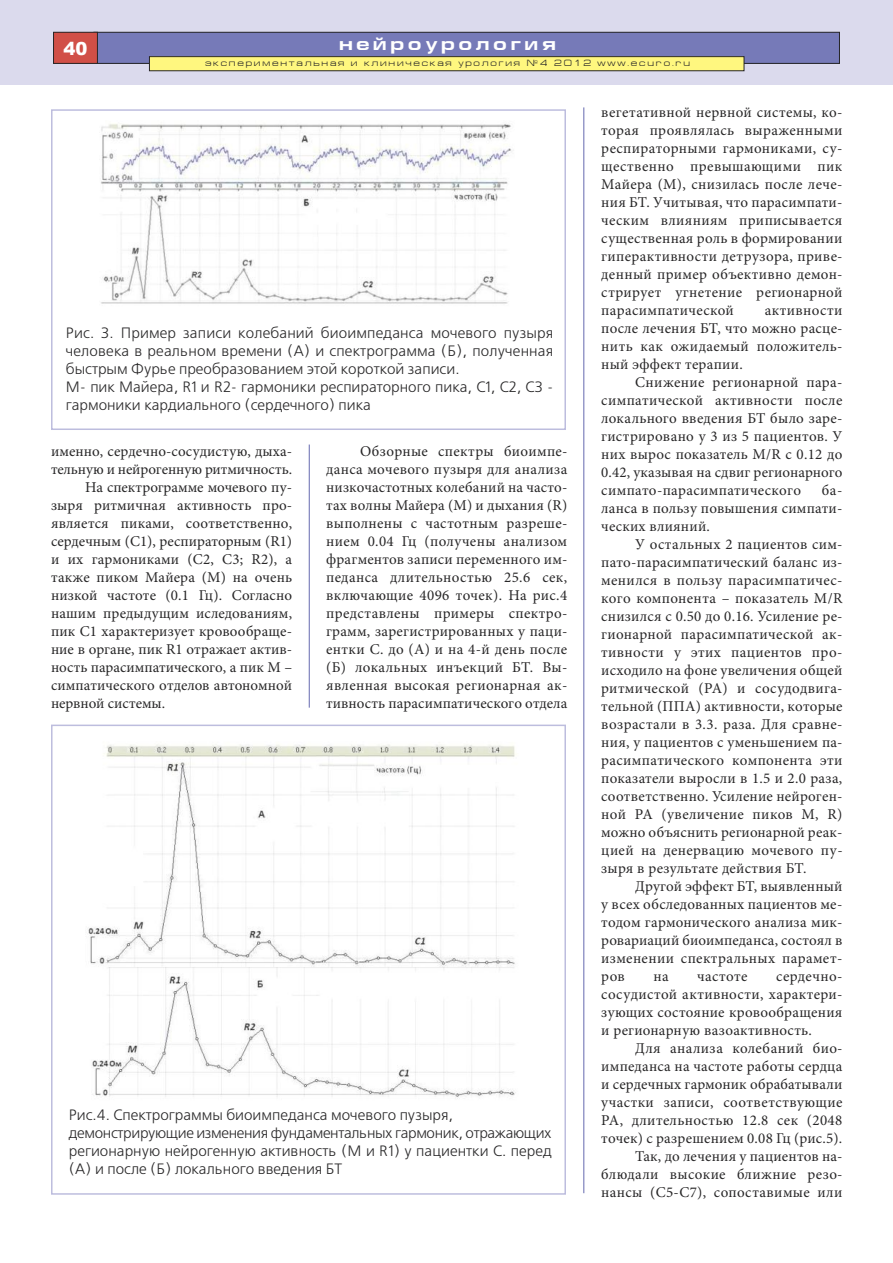
<style>
.page{position:relative;width:893px;height:1263px;background:#fff}
.page>*{position:absolute;margin:0;border:0;box-sizing:border-box;transform-origin:0 0}
.t1{font:700 18px "Europe Ext";letter-spacing:.2em;color:#fff}
.t2{font:900 18px "Arial";color:#fff}
.t3{font:15px/18px "Minion Pro";letter-spacing:.015em;color:#272627;text-align:justify}
.t4{font:15px/18px "Free Set C";color:#272627}
.t5{font:15px "Minion Pro";letter-spacing:-.005em;color:#272627}
.t6{font:9px "Europe Ext";letter-spacing:.2em;color:#272627}
</style>
<div class="page">
<hr style="left:309px;top:444px;width:1px;height:264px;background:#767ab8">
<hr style="left:583px;top:107px;width:1px;height:1086px;background:#767ab8">
<div style="left:0;top:0;width:893px;height:85px;background:#dbdaed"></div>
<div style="left:94px;top:32px;width:745px;height:31px;background:#767ab8"></div>
<div style="left:94px;top:32px;width:746px;height:32px;border:1px solid #272627"></div>
<div style="left:54px;top:32px;width:43px;height:31px;background:#d14f47"></div>
<div style="left:53px;top:32px;width:45px;height:32px;border:1px solid #272627"></div>
<div style="left:149px;top:57px;width:595px;height:14px;background:#fff77f"></div>
<div style="left:149px;top:56px;width:595px;height:15px;border:1px solid #272627"></div>
<img style="left:101px;top:124px;width:411px;height:180px">
<div style="left:51px;top:109px;width:515px;height:321px;border:2px solid #bdbdde"></div>
<img style="left:88px;top:744px;width:428px;height:355px">
<div style="left:51px;top:725px;width:515px;height:470px;border:2px solid #bdbdde"></div>
<p class="t2" style="left:64px;top:35px;width:26px">40</p>
<p class="t1" style="left:339px;top:37px;width:218px">нейроурология</p>
<p class="t6" style="left:205px;top:60px;width:486px">экспериментальная и клиническая урология №4 2012 www.ecuro.ru</p>
<p class="t4" style="left:66px;top:323px;width:489px">Рис. 3. Пример записи колебаний биоимпеданса мочевого пузыря человека в реальном времени (А) и спектрограмма (Б), полученная быстрым Фурье преобразованием этой короткой записи.<br>М- пик Майера, R1 и R2- гармоники респираторного пика, С1, С2, С3 - гармоники кардиального (сердечного) пика</p>
<p class="t3" style="left:51px;top:443px;width:243px">именно, сердечно-сосудистую, дыха-</p>
<p class="t5" style="left:51px;top:463px;width:243px">тельную и нейрогенную ритмичность.</p>
<p class="t3" style="left:85px;top:479px;width:209px">На спектрограмме мочевого пу-</p>
<p class="t3" style="left:51px;top:497px;width:243px">зыря ритмичная активность про-</p>
<p class="t3" style="left:51px;top:515px;width:243px">является пиками, соответственно,</p>
<p class="t3" style="left:51px;top:533px;width:243px">сердечным (С1), респираторным (R1)</p>
<p class="t3" style="left:51px;top:551px;width:243px">и их гармониками (C2, C3; R2), а</p>
<p class="t3" style="left:51px;top:569px;width:243px">также пиком Майера (М) на очень</p>
<p class="t3" style="left:51px;top:587px;width:243px">низкой частоте (0.1 Гц). Согласно</p>
<p class="t3" style="left:51px;top:605px;width:243px">нашим предыдущим иследованиям,</p>
<p class="t3" style="left:51px;top:623px;width:243px">пик С1 характеризует кровообраще-</p>
<p class="t3" style="left:51px;top:641px;width:243px">ние в органе, пик R1 отражает актив-</p>
<p class="t3" style="left:51px;top:659px;width:243px">ность парасимпатического, а пик М –</p>
<p class="t3" style="left:51px;top:677px;width:243px">симпатического отделов автономной</p>
<p class="t5" style="left:51px;top:697px;width:116px">нервной системы.</p>
<p class="t3" style="left:326px;top:443px;width:243px;text-indent:34px">Обзорные спектры биоимпе&shy;данса мочевого пузыря для анализа низкочастотных колебаний на часто&shy;тах волны Майера (М) и дыхания (R) выполнены с частотным разреше&shy;нием 0.04 Гц (получены анализом фрагментов записи переменного им&shy;педанса длительностью 25.6 сек, включающие 4096 точек). На рис.4 представлены примеры спектро&shy;грамм, зарегистрированных у паци&shy;ентки С. до (А) и на 4-й день после (Б) локальных инъекций БТ. Вы&shy;явленная высокая регионарная ак&shy;тивность парасимпатического отдела</p>
<p class="t4" style="left:69px;top:1105px;width:484px">Рис.4. Спектрограммы биоимпеданса мочевого пузыря, демонстрирующие изменения фундаментальных гармоник, отражающих регионарную нейрогенную активность (М и R1) у пациентки С. перед (А) и после (Б) локального введения БТ</p>
<p class="t3" style="left:601px;top:105px;width:243px">вегетативной нервной системы, ко&shy;торая проявлялась выраженными респираторными гармониками, су&shy;щественно превышающими пик Майера (М), снизилась после лече&shy;ния БТ. Учитывая, что парасимпати&shy;ческим влияниям приписывается существенная роль в формировании гиперактивности детрузора, приве&shy;денный пример объективно демон&shy;стрирует угнетение регионарной парасимпатической</p>
<p class="t3" style="left:601px;top:303px;width:243px;text-indent:164px">активности после лечения БТ, что можно расце&shy;нить как ожидаемый положитель&shy;ный эффект терапии.</p>
<p class="t3" style="left:601px;top:375px;width:243px;text-indent:34px">Снижение регионарной пара&shy;симпатической активности после локального введения БТ было заре&shy;гистрировано у 3 из 5 пациентов. У них вырос показатель М/R с 0.12 до 0.42, указывая на сдвиг регионарного симпато-парасимпатического</p>
<p class="t3" style="left:601px;top:483px;width:243px;text-indent:221px">ба&shy;ланса в пользу повышения симпати&shy;ческих влияний.</p>
<p class="t3" style="left:601px;top:537px;width:243px;text-indent:34px">У остальных 2 пациентов сим&shy;пато-парасимпатический баланс из&shy;менился в пользу парасимпатичес&shy;кого компонента – показатель М/R снизился с 0.50 до 0.16. Усиление ре&shy;гионарной парасимпатической ак&shy;тивности у этих пациентов про&shy;исходило на фоне увеличения общей ритмической (РА) и сосудодвига&shy;тельной (ППА) активности, которые возрастали в 3.3. раза. Для сравне&shy;ния, у пациентов с уменьшением па&shy;расимпатического компонента эти показатели выросли в 1.5 и 2.0 раза, соответственно. Усиление нейроген&shy;ной РА (увеличение пиков М, R) можно объяснить регионарной реак&shy;цией на денервацию мочевого пу&shy;зыря в результате действия БТ.</p>
<p class="t3" style="left:601px;top:879px;width:243px;text-indent:34px">Другой эффект БТ, выявленный у всех обследованных пациентов ме&shy;тодом гармонического анализа мик&shy;ровариаций биоимпеданса, состоял в изменении спектральных парамет&shy;ров</p>
<p class="t3" style="left:601px;top:969px;width:243px;text-indent:175px">сердечно&shy;сосудистой активности, характери&shy;зующих состояние кровообращения и регионарную вазоактивность.</p>
<p class="t3" style="left:601px;top:1041px;width:243px;text-align:right">Для анализа колебаний био&shy;импеданса на частоте работы сердца и сердечных гармоник обрабатывали участки записи, соответствующие РА, длительностью 12.8 сек (2048 точек) с разрешением 0.08 Гц (рис.5).<br>Так, до лечения у пациентов на&shy;блюдали высокие ближние резо&shy;нансы (С5-С7), сопоставимые или</p>
<p class="t3" style="left:653px;top:969px;width:17px">на</p>
<p class="t3" style="left:697px;top:969px;width:52px">частоте</p>
</div>
